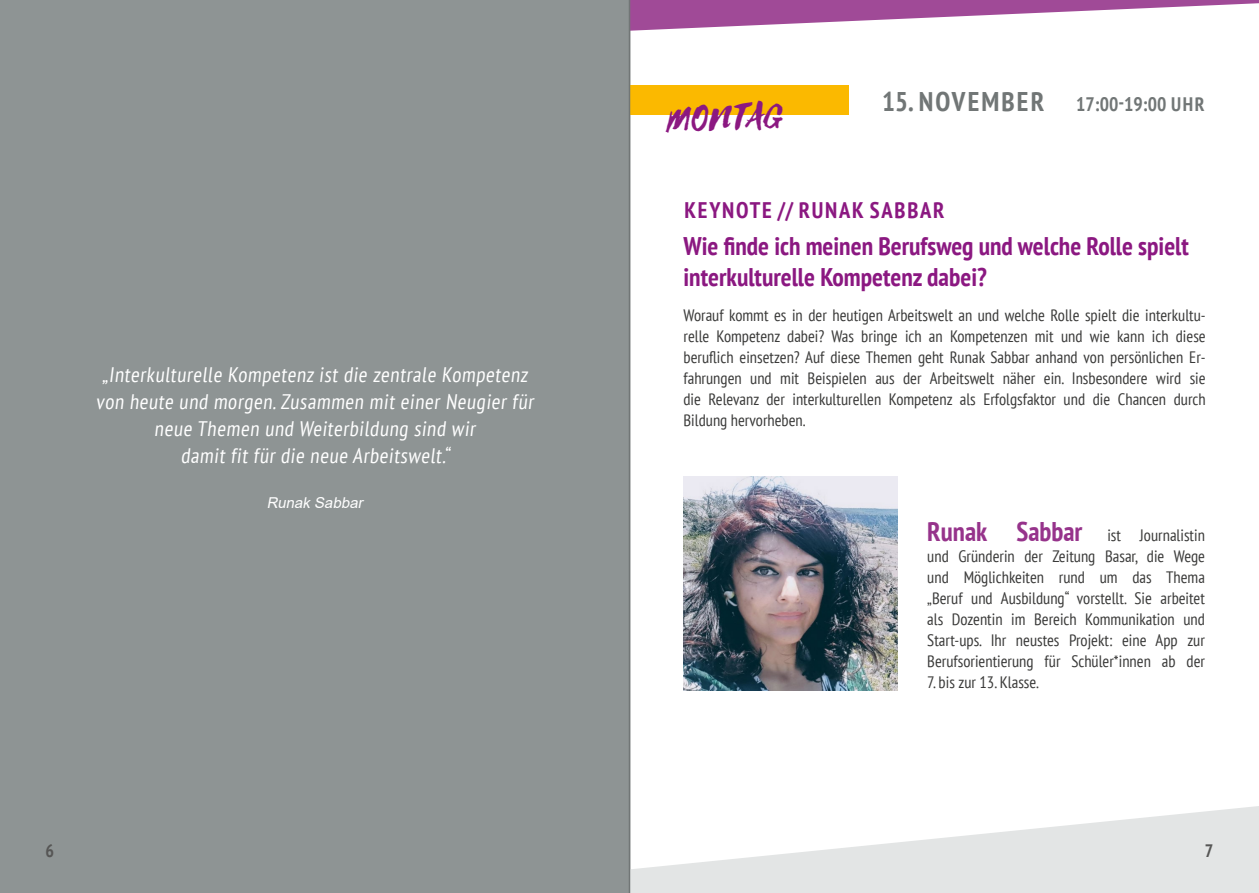
<style>
.page{position:relative;width:1259px;height:893px;background:#fff}
.page>*{position:absolute;margin:0;border:0;box-sizing:border-box;transform-origin:0 0}
.t1{font:39px "Selima";color:#8b1881}
.t2{font:700 condensed 25.5px/30.6px "PT Sans";color:#8b1881}
.t3{font:700 condensed 22.5px "PT Sans";letter-spacing:.08em;color:#8b1881}
.t4{font:condensed 21px/27px "PT Sans";color:#fff;text-align:center}
.t5{font:700 condensed 19.5px "PT Sans";color:#717676}
.t6{font:700 condensed 18px "PT Sans";color:#565655}
.t7{font:condensed 16.5px/21px "PT Sans";color:#3a3a39;text-align:justify}
.t8{font:italic 15px "Arial";color:#fff}
.s1{font-size:27px}
.s2{font-weight:700;font-size:27px;color:#96338b}
</style>
<div class="page">
<svg style="left:630px;top:0;width:629px;height:59px"></svg>
<svg style="left:630px;top:800px;width:629px;height:93px;fill:#e3e5e5"></svg>
<div style="left:629px;top:85px;width:220px;height:29px;background:#fbb900"></div>
<div style="left:0;top:0;width:629px;height:893px;background:#8e9494"></div>
<img style="left:683px;top:477px;width:214px;height:214px">
<hr style="left:629px;top:0;width:1px;height:893px;background:#717676">
<p class="t4" style="left:96px;top:361px;width:442px">„Interkulturelle Kompetenz ist die zentrale Kompetenz von heute und morgen.Zusammen mit einer Neugier für neue Themen und Weiterbildung sind wir<br>damit fit für die neue Arbeitswelt.“</p>
<p class="t8" style="left:267px;top:493px;width:101px">Runak Sabbar</p>
<p class="t6" style="left:45px;top:839px;width:10px">6</p>
<h1 class="t1" style="left:667px;top:98px;width:117px;rotate:-2deg">MONTAG</h1>
<p class="t5" style="left:882px;top:91px;width:324px"><span class="s1">15. NOVEMBER</span> 17:00-19:00 UHR</p>
<h3 class="t3" style="left:684px;top:195px;width:262px">KEYNOTE // RUNAK SABBAR</h3>
<h2 class="t2" style="left:683px;top:231px;width:507px">Wie finde ich meinen Berufsweg und welche Rolle spielt interkulturelle Kompetenz dabei?</h2>
<p class="t7" style="left:683px;top:304px;width:524px">Worauf kommt es in der heutigen Arbeitswelt an und welche Rolle spielt die interkultu&shy;relle Kompetenz dabei? Was bringe ich an Kompetenzen mit und wie kann ich diese beruflich einsetzen? Auf diese Themen geht Runak Sabbar anhand von persönlichen Er&shy;fahrungen und mit Beispielen aus der Arbeitswelt näher ein. Insbesondere wird sie die Relevanz der interkulturellen Kompetenz als Erfolgsfaktor und die Chancen durch Bildung hervorheben.</p>
<p class="t7" style="left:927px;top:524px;width:279px"><span class="s2">Runak Sabbar</span> ist Journalistin und Gründerin der Zeitung Basar, die Wege und Möglichkeiten rund um das Thema „Beruf und Ausbildung“ vorstellt. Sie arbeitet als Dozentin im Bereich Kommunikation und Start-ups. Ihr neustes Projekt: eine App zur Berufsorientierung für Schüler*innen ab der</p>
<p class="t7" style="left:927px;top:671px;width:113px">7. bis zur 13. Klasse.</p>
<p class="t6" style="left:1205px;top:839px;width:10px">7</p>
</div>
